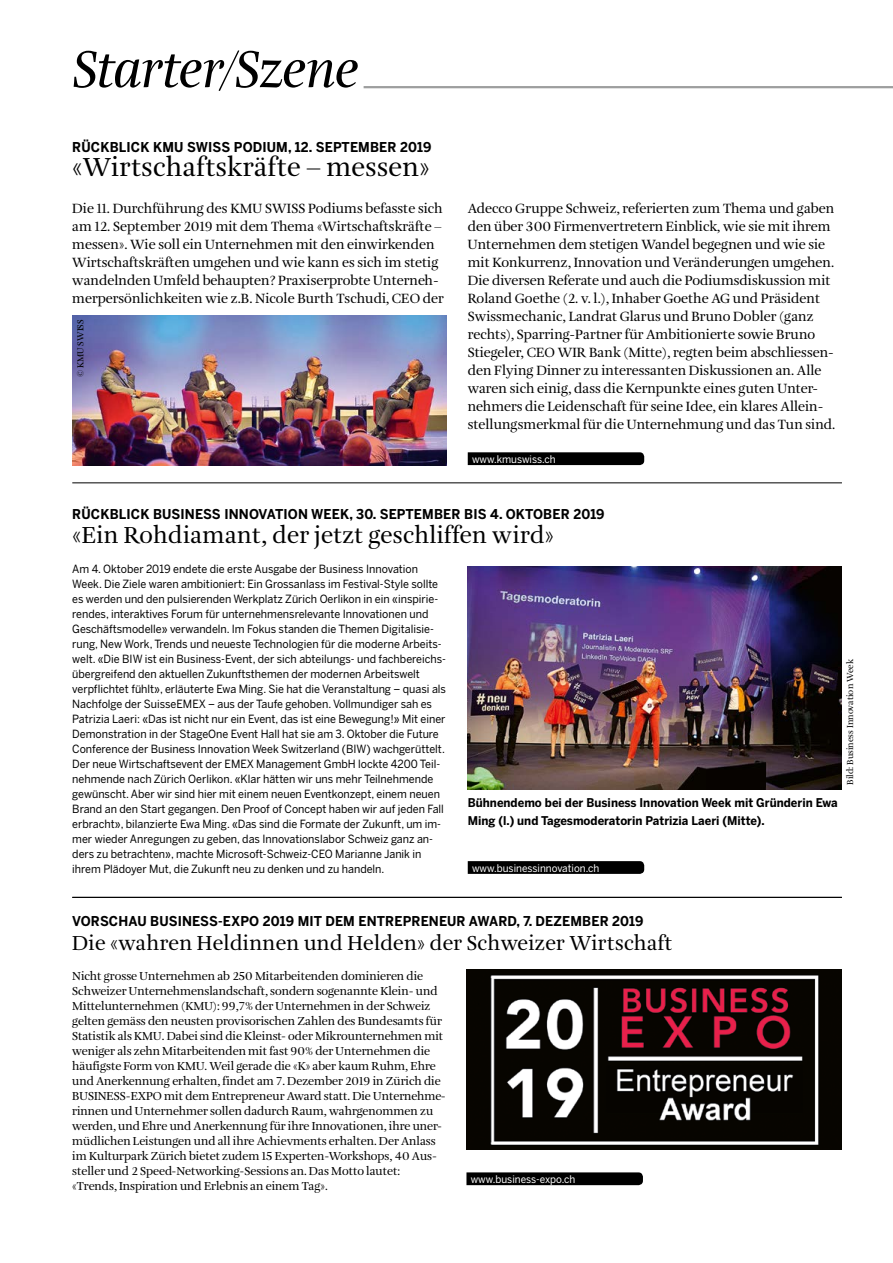
<style>
.page{position:relative;width:893px;height:1263px;background:#fff}
.page>*{position:absolute;margin:0;border:0;box-sizing:border-box;transform-origin:0 0}
.t1{font:italic 54px "Amalia Pro";letter-spacing:-.025em;color:#000}
.t2{font:27px "Amalia Pro";letter-spacing:.01em;color:#000}
.t3{font:24px "Amalia Pro";letter-spacing:.01em;color:#000}
.t4{font:21px "Amalia Pro";letter-spacing:.01em;color:#000}
.t5{font:13.8px/18px "Amalia Pro";color:#000}
.t6{font:700 13.5px "Benton Sans";letter-spacing:.01em;color:#000;scale:.95 1}
.t7{font:12px/15px "Amalia Pro";letter-spacing:-.005em;color:#000}
.t8{font:700 12px/18px "Benton Sans";color:#000;scale:.95 1}
.t9{font:11.25px/15px "Benton Sans";color:#000;scale:.95 1}
.t10{font:10.5px "Benton Sans";color:#fff;scale:.95 1}
.t11{font:9px "Amalia Pro";color:#000}
</style>
<div class="page">
<hr style="left:364px;top:86px;width:529px;height:2px;background:#9d9e9e">
<hr style="left:72px;top:897px;width:770px;height:1px;background:#000">
<hr style="left:72px;top:483px;width:770px;height:1px;background:#000">
<svg style="left:466px;top:1172px;width:177px;height:13px;background:#090909"></svg>
<svg style="left:468px;top:452px;width:176px;height:13px;background:#070707"></svg>
<svg style="left:468px;top:861px;width:176px;height:13px;background:#050505"></svg>
<img style="left:72px;top:315px;width:374px;height:150px">
<img style="left:468px;top:567px;width:374px;height:222px">
<img style="left:466px;top:969px;width:376px;height:180px">
<h1 class="t1" style="left:72px;top:36px;width:288px">Starter/Szene</h1>
<p class="t6" style="left:72px;top:139px;width:380px">RÜCKBLICK KMU SWISS PODIUM, 12. SEPTEMBER 2019</p>
<h2 class="t2" style="left:72px;top:150px;width:359px">«Wirtschaftskräfte – messen»</h2>
<p class="t5" style="left:72px;top:200px;width:373px">Die 11. Durchführung des KMU SWISS Podiums befasste sich am 12. September 2019 mit dem Thema «Wirtschaftskräfte – messen». Wie soll ein Unternehmen mit den einwirkenden Wirtschaftskräften umgehen und wie kann es sich im stetig wandelnden Umfeld behaupten? Praxiserprobte Unterneh&shy;merpersönlichkeiten wie z.B. Nicole Burth Tschudi, CEO der</p>
<p class="t5" style="left:468px;top:200px;width:369px">Adecco Gruppe Schweiz, referierten zum Thema und gaben den über 300 Firmenvertretern Einblick, wie sie mit ihrem Unternehmen dem stetigen Wandel begegnen und wie sie mit Konkurrenz, Innovation und Veränderungen umgehen.<br>Die diversen Referate und auch die Podiumsdiskussion mit Roland Goethe (2. v. l.), Inhaber Goethe AG und Präsident Swissmechanic, Landrat Glarus und Bruno Dobler (ganz rechts), Sparring-Partner für Ambitionierte sowie Bruno Stiegeler, CEO WIR Bank (Mitte), regten beim abschliessen&shy;den Flying Dinner zu interessanten Diskussionen an. Alle waren sich einig, dass die Kernpunkte eines guten Unter&shy;nehmers die Leidenschaft für seine Idee, ein klares Allein&shy;stellungsmerkmal für die Unternehmung und das Tun sind.</p>
<p class="t11" style="left:75px;top:377px;width:59px;rotate:-90deg">© KMU SWISS</p>
<p class="t10" style="left:472px;top:453px;width:90px">www.kmuswiss.ch</p>
<p class="t6" style="left:72px;top:506px;width:562px">RÜCKBLICK BUSINESS INNOVATION WEEK, 30. SEPTEMBER BIS 4. OKTOBER 2019</p>
<h3 class="t3" style="left:72px;top:520px;width:483px">«Ein Rohdiamant, der jetzt geschliffen wird»</h3>
<p class="t9" style="left:72px;top:561px;width:395px">Am 4. Oktober 2019 endete die erste Ausgabe der Business Innovation Week. Die Ziele waren ambitioniert: Ein Grossanlass im Festival-Style sollte es werden und den pulsierenden Werkplatz Zürich Oerlikon in ein «inspirie&shy;rendes, interaktives Forum für unternehmensrelevante Innovationen und Geschäftsmodelle» verwandeln. Im Fokus standen die Themen Digitalisie&shy;rung, New Work, Trends und neueste Technologien für die moderne Arbeits&shy;welt. «Die BIW ist ein Business-Event, der sich abteilungs- und fachbereichs&shy;übergreifend den aktuellen Zukunftsthemen der modernen Arbeitswelt verpflichtet fühlt», erläuterte Ewa Ming. Sie hat die Veranstaltung – quasi als Nachfolge der SuisseEMEX – aus der Taufe gehoben. Vollmundiger sah es Patrizia Laeri: «Das ist nicht nur ein Event, das ist eine Bewegung!» Mit einer Demonstration in der StageOne Event Hall hat sie am 3. Oktober die Future Conference der Business Innovation Week Switzerland (BIW) wachgerüttelt.<br>Der neue Wirtschaftsevent der EMEX Management GmbH lockte 4200 Teil&shy;nehmende nach Zürich Oerlikon. «Klar hätten wir uns mehr Teilnehmende gewünscht. Aber wir sind hier mit einem neuen Eventkonzept, einem neuen Brand an den Start gegangen. Den Proof of Concept haben wir auf jeden Fall erbracht», bilanzierte Ewa Ming. «Das sind die Formate der Zukunft, um im&shy;mer wieder Anregungen zu geben, das Innovationslabor Schweiz ganz an&shy;ders zu betrachten», machte Microsoft-Schweiz-CEO Marianne Janik in ihrem Plädoyer Mut, die Zukunft neu zu denken und zu handeln.</p>
<p class="t8" style="left:468px;top:794px;width:391px">Bühnendemo bei der Business Innovation Week mit Gründerin Ewa<br>Ming (l.) und Tagesmoderatorin Patrizia Laeri (Mitte).</p>
<p class="t10" style="left:472px;top:862px;width:136px">www.businessinnovation.ch</p>
<p class="t11" style="left:845px;top:785px;width:127px;rotate:-90deg">Bild: Business Innovation Week</p>
<p class="t6" style="left:72px;top:913px;width:603px">VORSCHAU BUSINESS-EXPO 2019 MIT DEM ENTREPRENEUR AWARD, 7. DEZEMBER 2019</p>
<h3 class="t4" style="left:72px;top:930px;width:602px">Die «wahren Heldinnen und Helden» der Schweizer Wirtschaft</h3>
<p class="t7" style="left:72px;top:969px;width:375px">Nicht grosse Unternehmen ab 250 Mitarbeitenden dominieren die Schweizer Unternehmenslandschaft, sondern sogenannte Klein- und Mittelunternehmen (KMU): 99,7% der Unternehmen in der Schweiz gelten gemäss den neusten provisorischen Zahlen des Bundesamts für Statistik als KMU. Dabei sind die Kleinst- oder Mikrounternehmen mit weniger als zehn Mitarbeitenden mit fast 90% der Unternehmen die häufigste Form von KMU. Weil gerade die «K» aber kaum Ruhm, Ehre und Anerkennung erhalten, findet am 7. Dezember 2019 in Zürich die BUSINESS-EXPO mit dem Entrepreneur Award statt. Die Unternehme&shy;rinnen und Unternehmer sollen dadurch Raum, wahrgenommen zu werden, und Ehre und Anerkennung für ihre Innovationen, ihre uner&shy;müdlichen Leistungen und all ihre Achievments erhalten. Der Anlass im Kulturpark Zürich bietet zudem 15 Experten-Workshops, 40 Aus&shy;steller und 2 Speed-Networking-Sessions an. Das Motto lautet: «Trends, Inspiration und Erlebnis an einem Tag».</p>
<p class="t10" style="left:471px;top:1173px;width:112px">www.business-expo.ch</p>
</div>
